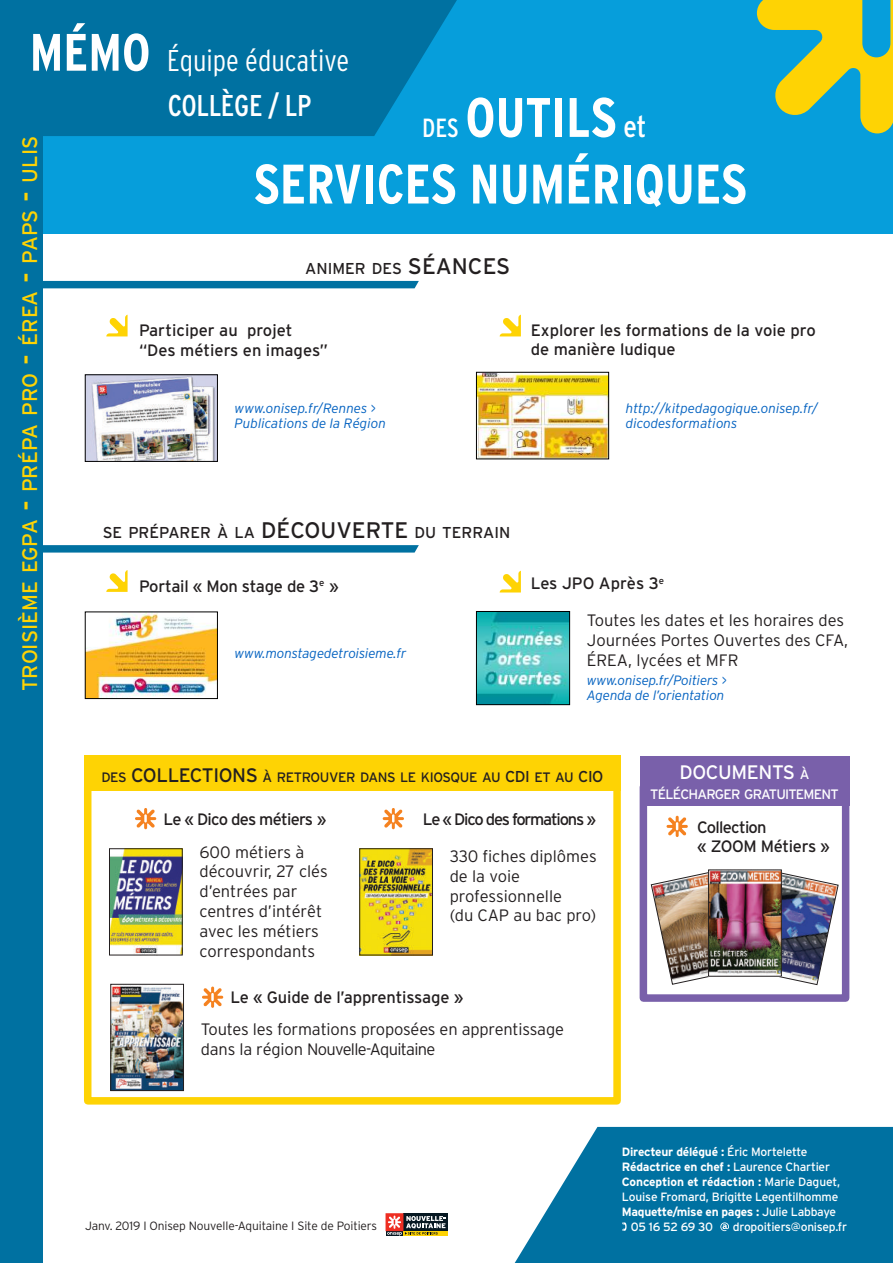
<style>
.page{position:relative;width:893px;height:1263px;background:#fff}
.page>*{position:absolute;margin:0;border:0;box-sizing:border-box;transform-origin:0 0}
.t1{font:700 condensed 55.5px/66.6px "Interstate";color:#fff}
.t2{font:300 condensed 30px/45px "Interstate";color:#fff}
.t3{font:21px "Interstate";color:#fed304}
.t4{font:19.5px "Interstate";color:#231f20}
.t5{font:19.5px "Interstate";color:#fff}
.t6{font:300 16.5px/19.8px "Interstate";letter-spacing:-.01em;color:#231f20}
.t7{font:16.5px/19.8px "Interstate";letter-spacing:-.01em;color:#231f20}
.t8{font:16.5px/19.8px "Interstate";letter-spacing:-.045em;color:#231f20}
.t9{font:16.5px "Interstate";letter-spacing:-.075em;color:#231f20}
.t10{font:15.75px "Interstate";color:#231f20}
.t11{font:13.65px "Interstate";letter-spacing:-.03em;color:#231f20}
.t12{font:13.65px "Interstate";letter-spacing:-.055em;color:#fff}
.t13{font:italic 300 13.5px/15px "Interstate";letter-spacing:-.01em;color:#0563c1}
.t14{font:700 12px "Interstate";letter-spacing:-.02em;color:#fff}
.t15{font:12px "Interstate";letter-spacing:-.02em;color:#fff}
.t16{font:300 12px "Interstate";letter-spacing:-.01em;color:#231f20}
.s1{font-weight:700;font-size:52.5px}
.s2{font-weight:400}
.s3{font-weight:400;font-size:26.25px}
.s4{font-weight:400;font-size:30px}
.s5{font-size:30px}
.s6{font-size:22.5px}
.s7{font-size:13.65px}
.s8{font-size:15.75px}
</style>
<div class="page">
<div style="left:84px;top:783px;width:537px;height:321px;border:8px solid #fed304"></div>
<div style="left:0;top:0;width:893px;height:234px;background:#069edb"></div>
<div style="left:0;top:0;width:43px;height:1263px;background:#0071a1"></div>
<svg style="left:43px;top:0;width:414px;height:136px;background:#0075a6"></svg>
<svg style="left:757px;top:0;width:136px;height:133px"></svg>
<svg style="left:515px;top:1127px;width:378px;height:136px;background:#1d81ab"></svg>
<div style="left:403px;top:1213px;width:45px;height:18px;background:#071822"></div>
<hr style="left:403px;top:1231px;width:45px;height:4px;background:#fed304">
<svg style="left:386px;top:1213px;width:60px;height:22px"></svg>
<div style="left:43px;top:281px;width:376px;height:7px;background:#0071a1"></div>
<svg style="left:43px;top:545px;width:376px;height:8px;background:#137ba7"></svg>
<div style="left:640px;top:783px;width:209px;height:219px;border:8px solid #7960aa"></div>
<div style="left:84px;top:755px;width:537px;height:36px;background:#fed304"></div>
<div style="left:640px;top:756px;width:209px;height:50px;background:#7960aa"></div>
<img style="left:111px;top:850px;width:69px;height:103px">
<div style="left:109px;top:848px;width:73px;height:107px;border:1px solid #231f20"></div>
<img style="left:361px;top:850px;width:70px;height:103px">
<div style="left:359px;top:848px;width:74px;height:107px;border:1px solid #231f20"></div>
<img style="left:113px;top:986px;width:69px;height:103px">
<div style="left:111px;top:984px;width:73px;height:107px;border:1px solid #231f20"></div>
<img style="left:651px;top:872px;width:90px;height:113px">
<img style="left:748px;top:870px;width:90px;height:115px">
<svg style="left:106px;top:315px;width:22px;height:21px"></svg>
<svg style="left:500px;top:315px;width:21px;height:21px"></svg>
<svg style="left:500px;top:571px;width:21px;height:21px"></svg>
<svg style="left:135px;top:808px;width:21px;height:21px"></svg>
<svg style="left:202px;top:986px;width:21px;height:22px"></svg>
<svg style="left:383px;top:808px;width:21px;height:21px"></svg>
<svg style="left:666px;top:816px;width:22px;height:21px"></svg>
<img style="left:478px;top:374px;width:129px;height:83px">
<div style="left:476px;top:372px;width:133px;height:87px;border:1px solid #000"></div>
<img style="left:87px;top:377px;width:129px;height:83px">
<div style="left:85px;top:375px;width:133px;height:87px;border:1px solid #000"></div>
<svg style="left:106px;top:570px;width:22px;height:22px"></svg>
<img style="left:710px;top:872px;width:69px;height:102px">
<div style="left:708px;top:870px;width:73px;height:106px;border:1px solid #231f20"></div>
<svg style="left:622px;top:1222px;width:5px;height:9px"></svg>
<svg style="left:720px;top:1222px;width:9px;height:9px"></svg>
<img style="left:478px;top:613px;width:90px;height:90px">
<div style="left:476px;top:611px;width:94px;height:94px;border:1px solid #000"></div>
<img style="left:87px;top:614px;width:129px;height:83px">
<div style="left:85px;top:612px;width:133px;height:87px;border:1px solid #000"></div>
<h2 class="t2" style="left:168px;top:37px;width:183px;text-indent:-138px"><span class="s1">MÉMO</span> équipe éducative<br><span class="s2">COLLÈGE / LP</span></h2>
<h1 class="t1" style="left:254px;top:84px;width:495px;text-indent:169px"><span class="s3">des</span> OUTILS <span class="s4">ET<br></span>SERVICES NUMÉRIQUES</h1>
<p class="t3" style="left:17px;top:691px;width:557px;rotate:-90deg">TROISIÈME EGPA <span class="s5">-</span> PRÉPA PRO <span class="s5">-</span> ÉREA <span class="s5">-</span> PAPS <span class="s5">-</span> ULIS</p>
<p class="t3" style="left:17px;top:268px;width:120px;rotate:-90deg">TERMINALE</p>
<p class="t10" style="left:305px;top:259px;width:206px">ANIMER DES <span class="s6">séances</span></p>
<p class="t7" style="left:139px;top:320px;width:191px">Participer au projet “Des métiers en images”</p>
<p class="t7" style="left:531px;top:320px;width:287px;text-indent:10px">xplorer les formations de la voie pro de manière ludique</p>
<p class="t7" style="left:477px;top:320px;width:33px">E</p>
<p class="t13" style="left:626px;top:401px;width:194px">http://kitpedagogique.onisep.fr/ dicodesformations</p>
<p class="t13" style="left:235px;top:401px;width:153px">www.onisep.fr/Rennes &gt;<br>Publications de la Région</p>
<p class="t10" style="left:103px;top:523px;width:204px">SE PRÉPARER À LA <span class="s6">découv</span></p>
<p class="t10" style="left:352px;top:523px;width:160px"><span class="s6">erte</span> DU TERRAIN</p>
<p class="t7" style="left:531px;top:573px;width:135px">Les JPO Après 3<sup>e</sup></p>
<p class="t6" style="left:587px;top:610px;width:263px">Toutes les dates et les horaires des<br>Journées Portes Ouvertes des CFA,<br>ÉREA, lycées et MFR</p>
<p class="t13" style="left:587px;top:672px;width:142px">www.onisep.fr/Poitiers &gt;<br>Agenda de l’orientation</p>
<p class="t7" style="left:139px;top:576px;width:201px">Portail « Mon stage de 3<sup>e</sup> »</p>
<p class="t13" style="left:235px;top:646px;width:173px">www.monstagedetroisieme.fr</p>
<p class="t4" style="left:101px;top:763px;width:43px"><span class="s7">DES</span> COLLECTIONS</p>
<p class="t11" style="left:262px;top:769px;width:342px">À RETROUVER DANS LE KIOSQUE AU <span class="s8">CDI</span> ET AU <span class="s8">CIO</span></p>
<p class="t5" style="left:680px;top:760px;width:14px">docum</p>
<p class="t5" style="left:747px;top:760px;width:64px">ents <span class="s7">À</span></p>
<p class="t12" style="left:650px;top:786px;width:190px">TÉLÉCHARGER GRATUITEMENT</p>
<p class="t7" style="left:163px;top:809px;width:164px">Le « Dico des métiers »</p>
<p class="t6" style="left:199px;top:842px;width:130px">600 métiers à découvrir, 27 clés d’entrées par centres d’intérêt avec les métiers correspondants</p>
<p class="t9" style="left:423px;top:809px;width:175px">Le « Dico des formations »</p>
<p class="t6" style="left:450px;top:846px;width:149px">330 fiches diplômes de la voie professionnelle<br>(du CAP au bac pro)</p>
<p class="t7" style="left:230px;top:987px;width:235px">Le « Guide de l’apprentissage »</p>
<p class="t6" style="left:201px;top:1019px;width:365px">Toutes les formations proposées en apprentissage dans la région Nouvelle-Aquitaine</p>
<p class="t8" style="left:697px;top:817px;width:134px">Collection<br>« ZOOM Métiers »</p>
<p class="t16" style="left:85px;top:1218px;width:294px">Janv. 2019 I Onisep Nouvelle-Aquitaine I Site de Poitiers</p>
<p class="t14" style="left:622px;top:1144px;width:187px">Directeur délégué : <span class="s2">Éric Mortelette</span></p>
<p class="t14" style="left:622px;top:1159px;width:210px">Rédactrice en chef : <span class="s2">Laurence Chartier</span></p>
<p class="t14" style="left:622px;top:1174px;width:220px">Conception et rédaction : <span class="s2">Marie Daguet,</span></p>
<p class="t15" style="left:622px;top:1189px;width:218px">Louise Fromard, Brigitte Legentilhomme</p>
<p class="t14" style="left:622px;top:1204px;width:216px">Maquette/mise en pages : <span class="s2">Julie Labbaye</span></p>
<p class="t15" style="left:631px;top:1219px;width:84px">05 16 52 69 30</p>
<p class="t15" style="left:733px;top:1219px;width:116px">dropoitiers@onisep.fr</p>
</div>
